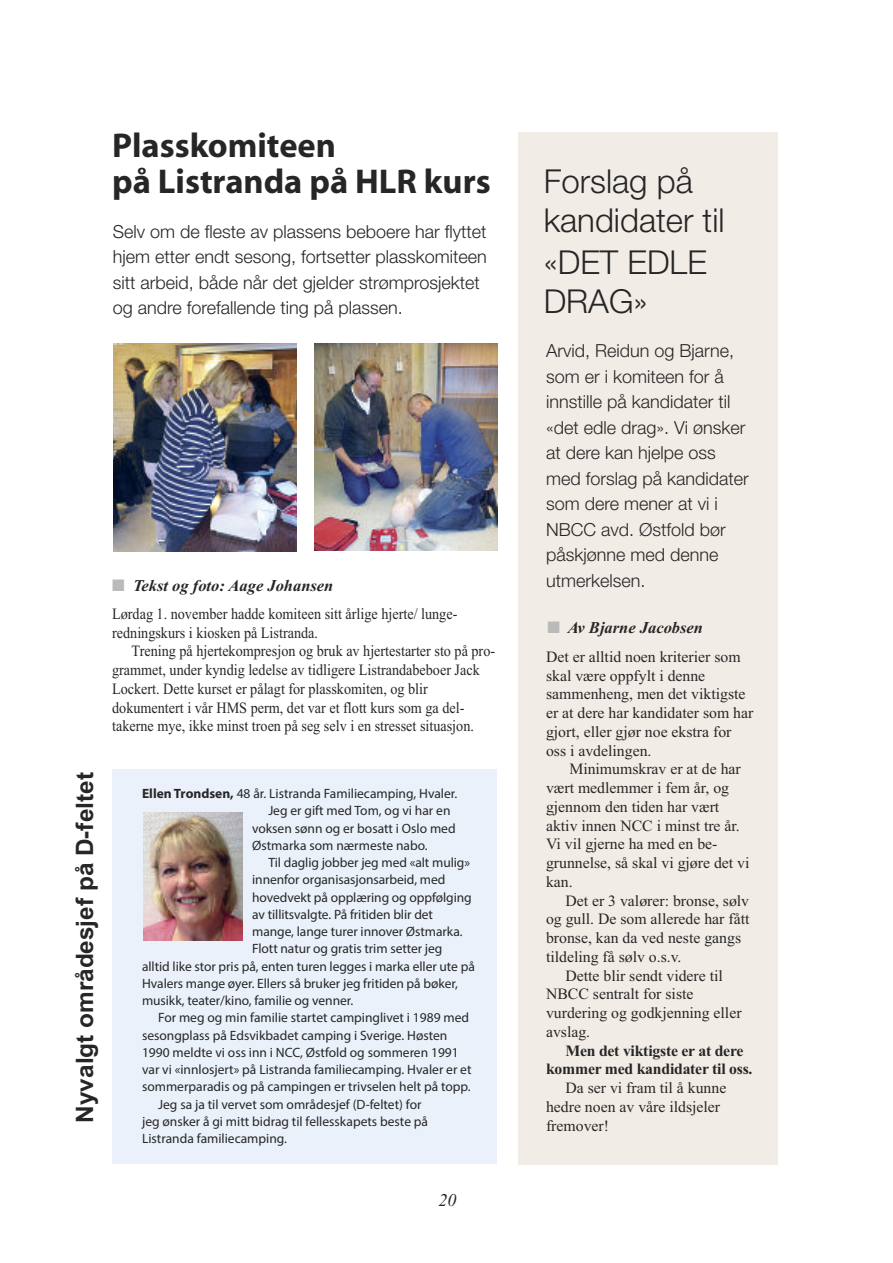
<style>
.page{position:relative;width:893px;height:1263px;background:#fff}
.page>*{position:absolute;margin:0;border:0;box-sizing:border-box;transform-origin:0 0}
.t1{font:700 34.5px/36px "Myriad";color:#272627}
.t2{font:300 33px/39px "Helvetica Neue";color:#272627}
.t3{font:700 24px "Arial";color:#272627}
.t4{font:300 18px/25.5px "Helvetica Neue";color:#272627}
.t5{font:italic 18px "Times New Roman";color:#272627}
.t6{font:italic 700 16.5px "Times New Roman";color:#272627}
.t7{font:15.75px/18.8px "Times New Roman";color:#272627}
.t8{font:15.75px/18.8px "Times New Roman";color:#272627;scale:.9 1}
.t9{font:700 15.75px/18.8px "Times New Roman";letter-spacing:-.015em;color:#272627}
.t10{font:13.5px "Myriad Pro";color:#272627}
.s1{color:#bababa}
.s2{font-weight:700}
</style>
<div class="page">
<div style="left:112px;top:770px;width:385px;height:394px;background:#eaf1fa"></div>
<img style="left:144px;top:812px;width:99px;height:128px">
<div style="left:519px;top:132px;width:259px;height:1032px;background:#f1ede6"></div>
<img style="left:315px;top:343px;width:182px;height:208px">
<img style="left:113px;top:343px;width:183px;height:208px">
<h1 class="t1" style="left:112px;top:130px;width:380px">Plasskomiteen<br>på Listranda på HLR kurs</h1>
<h3 class="t4" style="left:113px;top:218px;width:376px">Selv om de fleste av plassens beboere har flyttet hjem etter endt sesong, fortsetter plasskomiteen sitt arbeid, både når det gjelder strømprosjektet og andre forefallende ting på plassen.</h3>
<p class="t6" style="left:112px;top:575px;width:223px"><span class="s1">■</span> Tekst og foto: Aage Johansen</p>
<p class="t8" style="left:112px;top:604px;width:385px">Lørdag 1. november hadde komiteen sitt årlige hjerte/ lunge&shy;redningskurs i kiosken på Listranda.</p>
<p class="t8" style="left:112px;top:642px;width:427px;text-indent:19px">Trening på hjertekompresjon og bruk av hjertestarter sto på pro&shy;grammet, under kyndig ledelse av tidligere Listrandabeboer Jack Lockert. Dette kurset er pålagt for plasskomiten, og blir dokumentert i vår HMS perm, det var et flott kurs som ga del&shy;takerne mye, ikke minst troen på seg selv i en stresset situasjon.</p>
<h3 class="t3" style="left:71px;top:1123px;width:352px;rotate:-90deg">Nyvalgt områdesjef på D-feltet</h3>
<p class="t10" style="left:142px;top:788px;width:317px"><span class="s2">Ellen Trondsen,</span> 48 år. Listranda Familiecamping, Hvaler.</p>
<p class="t10" style="left:268px;top:806px;width:184px">Jeg er gift med Tom, og vi har en</p>
<p class="t10" style="left:252px;top:823px;width:205px">voksen sønn og er bosatt i Oslo med</p>
<p class="t10" style="left:252px;top:840px;width:177px">Østmarka som nærmeste nabo.</p>
<p class="t10" style="left:268px;top:857px;width:203px">Til daglig jobber jeg med «alt mulig»</p>
<p class="t10" style="left:252px;top:875px;width:195px">innenfor organisasjonsarbeid, med</p>
<p class="t10" style="left:252px;top:892px;width:221px">hovedvekt på opplæring og oppfølging</p>
<p class="t10" style="left:252px;top:909px;width:182px">av tillitsvalgte. På fritiden blir det</p>
<p class="t10" style="left:252px;top:926px;width:212px">mange, lange turer innover Østmarka.</p>
<p class="t10" style="left:252px;top:944px;width:192px">Flott natur og gratis trim setter jeg</p>
<p class="t10" style="left:142px;top:961px;width:334px">alltid like stor pris på, enten turen legges i marka eller ute på</p>
<p class="t10" style="left:142px;top:978px;width:317px">Hvalers mange øyer. Ellers så bruker jeg fritiden på bøker,</p>
<p class="t10" style="left:142px;top:995px;width:213px">musikk, teater/kino, familie og venner.</p>
<p class="t10" style="left:158px;top:1013px;width:312px">For meg og min familie startet campinglivet i 1989 med</p>
<p class="t10" style="left:142px;top:1030px;width:307px">sesongplass på Edsvikbadet camping i Sverige. Høsten</p>
<p class="t10" style="left:142px;top:1047px;width:318px">1990 meldte vi oss inn i NCC, Østfold og sommeren 1991</p>
<p class="t10" style="left:142px;top:1064px;width:331px">var vi «innlosjert» på Listranda familiecamping. Hvaler er et</p>
<p class="t10" style="left:142px;top:1082px;width:330px">sommerparadis og på campingen er trivselen helt på topp.</p>
<p class="t10" style="left:158px;top:1099px;width:265px">Jeg sa ja til vervet som områdesjef (D-feltet) for</p>
<p class="t10" style="left:142px;top:1116px;width:288px">jeg ønsker å gi mitt bidrag til fellesskapets beste på</p>
<p class="t10" style="left:142px;top:1133px;width:146px">Listranda familiecamping.</p>
<h3 class="t5" style="left:438px;top:1190px;width:19px">20</h3>
<h2 class="t2" style="left:544px;top:161px;width:182px">Forslag på kandidater til</h2>
<h2 class="t2" style="left:544px;top:242px;width:165px">«DET EDLE<br>DRAG»</h2>
<h3 class="t4" style="left:546px;top:338px;width:204px">Arvid, Reidun og Bjarne, som er i komiteen for å innstille på kandidater til «det edle drag». Vi ønsker at dere kan hjelpe oss med forslag på kandidater som dere mener at vi i<br>NBCC avd. Østfold bør påskjønne med denne utmerkelsen.</h3>
<p class="t6" style="left:548px;top:617px;width:157px"><span class="s1">■</span> Av Bjarne Jacobsen</p>
<p class="t7" style="left:546px;top:647px;width:209px">Det er alltid noen kriterier som skal være oppfylt i denne sammenheng, men det viktigste er at dere har kandidater som har gjort, eller gjør noe ekstra for oss i avdelingen.</p>
<p class="t7" style="left:546px;top:759px;width:205px;text-indent:23px">Minimumskrav er at de har vært medlemmer i fem år, og gjennom den tiden har vært aktiv innen NCC i minst tre år.<br>Vi vil gjerne ha med en be&shy;grunnelse, så skal vi gjøre det vi kan.</p>
<p class="t7" style="left:565px;top:891px;width:185px">Det er 3 valører: bronse, sølv</p>
<p class="t7" style="left:546px;top:909px;width:205px">og gull. De som allerede har fått</p>
<p class="t7" style="left:546px;top:928px;width:197px">bronse, kan da ved neste gangs</p>
<p class="t7" style="left:546px;top:947px;width:137px">tildeling få sølv o.s.v.</p>
<p class="t7" style="left:565px;top:966px;width:159px">Dette blir sendt videre til</p>
<p class="t7" style="left:546px;top:984px;width:149px">NBCC sentralt for siste</p>
<p class="t7" style="left:546px;top:1003px;width:197px">vurdering og godkjenning eller</p>
<p class="t7" style="left:546px;top:1022px;width:46px">avslag.</p>
<p class="t9" style="left:546px;top:1041px;width:208px;text-indent:19px">Men det viktigste er at dere kommer med kandidater til oss.</p>
<p class="t7" style="left:546px;top:1078px;width:182px;text-indent:19px">Da ser vi fram til å kunne hedre noen av våre ildsjeler fremover!</p>
</div>
